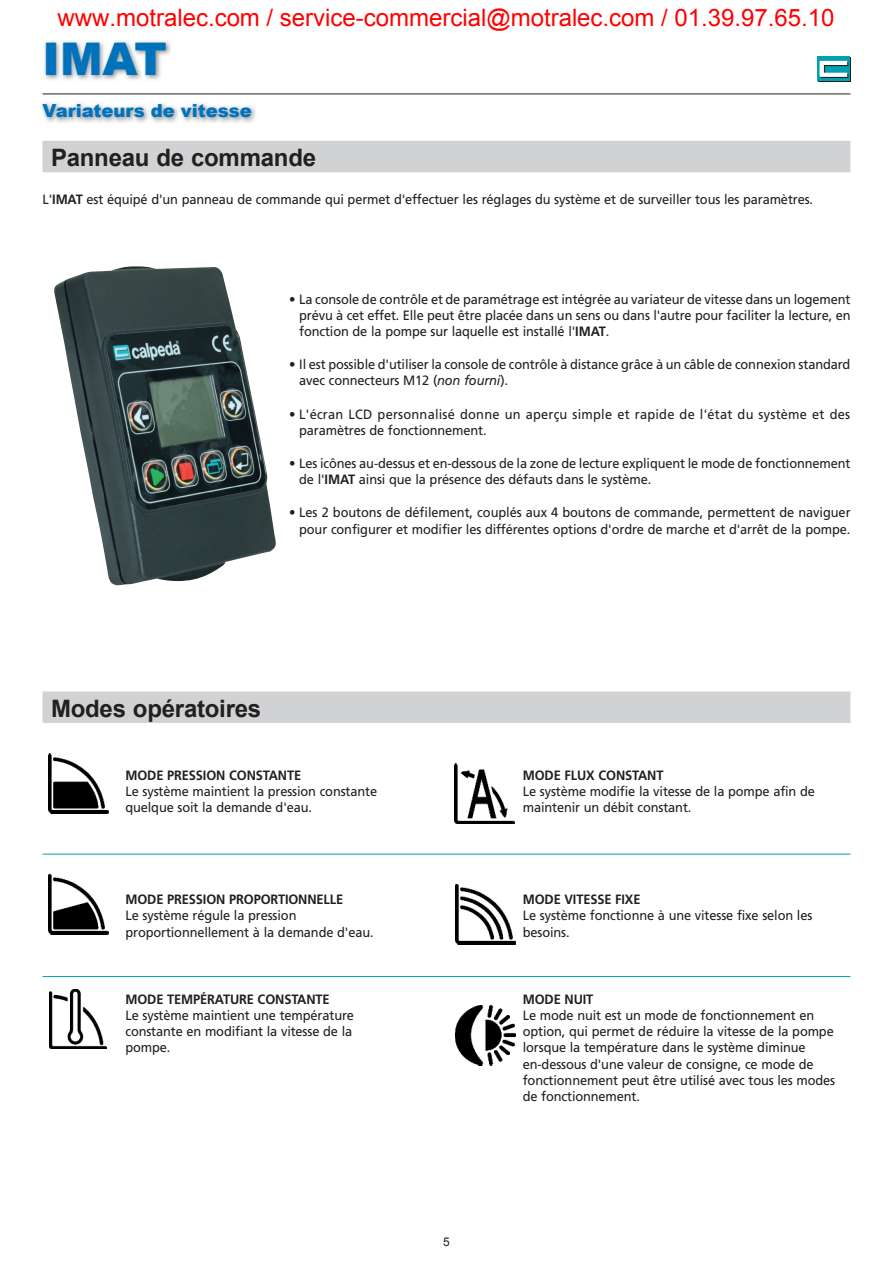
<style>
.page{position:relative;width:893px;height:1263px;background:#fff}
.page>*{position:absolute;margin:0;border:0;box-sizing:border-box;transform-origin:0 0}
.t1{font:900 45px "Arial";color:#0072bc}
.t2{font:24px "Arial";color:#f00}
.t3{font:700 24px "Arial";letter-spacing:-.01em;color:#231f20}
.t4{font:900 18px "Arial";color:#0072bc}
.t5{font:13.5px/16.2px "Frutiger";letter-spacing:-.01em;color:#231f20;scale:.95 1}
.t6{font:700 13.5px "Frutiger";letter-spacing:-.01em;color:#231f20;scale:.95 1}
.t7{font:13.5px/16.2px "Frutiger";letter-spacing:.02em;color:#231f20;scale:.95 1}
.t8{font:12px "Arial";color:#231f20}
.s1{font-weight:700}
.s2{font-style:italic}
</style>
<div class="page">
<svg style="left:818px;top:58px;width:32px;height:24px"></svg>
<div style="left:817px;top:57px;width:32px;height:24px;background:linear-gradient(to right,#00a0b0,#00a0b0)"></div>
<svg style="left:819px;top:61px;width:29px;height:17px"></svg>
<hr style="left:43px;top:94px;width:807px;height:1px;background:#231f20">
<img style="left:44px;top:41px;width:127px;height:39px">
<img style="left:42px;top:103px;width:214px;height:20px">
<div style="left:43px;top:141px;width:807px;height:31px;background:#d1d2d4"></div>
<img style="left:54px;top:266px;width:222px;height:319px">
<div style="left:43px;top:691px;width:807px;height:32px;background:#d1d2d4"></div>
<img style="left:48px;top:754px;width:60px;height:59px">
<img style="left:48px;top:874px;width:60px;height:60px">
<img style="left:49px;top:989px;width:57px;height:60px">
<img style="left:454px;top:764px;width:60px;height:59px">
<img style="left:456px;top:885px;width:59px;height:59px">
<img style="left:456px;top:1005px;width:59px;height:60px">
<hr style="left:43px;top:854px;width:807px;height:1px;background:#00a0b0">
<hr style="left:43px;top:976px;width:807px;height:1px;background:#00a0b0">
<h2 class="t2" style="left:58px;top:8px;width:778px">www.motralec.com / service-commercial@motralec.com / 01.39.97.65.10</h2>
<h1 class="t1" style="left:43px;top:26px;width:126px">IMAT</h1>
<h3 class="t4" style="left:43px;top:98px;width:211px">Variateurs de vitesse</h3>
<h2 class="t3" style="left:51px;top:142px;width:267px">Panneau de commande</h2>
<p class="t5" style="left:43px;top:191px;width:813px">L'<span class="s1">IMAT</span> est équipé d'un panneau de commande qui permet d'effectuer les réglages du système et de surveiller tous les paramètres.</p>
<p class="t5" style="left:299px;top:291px;width:582px;text-align:justify;text-indent:-10px">• La console de contrôle et de paramétrage est intégrée au variateur de vitesse dans un logement prévu à cet effet. Elle peut être placée dans un sens ou dans l'autre pour faciliter la lecture, en fonction de la pompe sur laquelle est installé l'<span class="s1">IMAT</span>.</p>
<p class="t5" style="left:299px;top:356px;width:582px;text-indent:-10px">• Il est possible d'utiliser la console de contrôle à distance grâce à un câble de connexion standard avec connecteurs M12 (<span class="s2">non fourni</span>).</p>
<p class="t7" style="left:299px;top:406px;width:581px;text-indent:-10px">• L'écran LCD personnalisé donne un aperçu simple et rapide de l'état du système et des paramètres de fonctionnement.</p>
<p class="t5" style="left:299px;top:455px;width:582px;text-indent:-10px">• Les icônes au-dessus et en-dessous de la zone de lecture expliquent le mode de fonctionnement de l'<span class="s1">IMAT</span> ainsi que la présence des défauts dans le système.</p>
<p class="t5" style="left:289px;top:505px;width:593px;text-align:right">• Les 2 boutons de défilement, couplés aux 4 boutons de commande, permettent de naviguer pour configurer et modifier les différentes options d'ordre de marche et d'arrêt de la pompe.</p>
<h2 class="t3" style="left:51px;top:692px;width:212px">Modes opératoires</h2>
<p class="t6" style="left:125px;top:767px;width:187px">MODE PRESSION CONSTANTE</p>
<p class="t5" style="left:125px;top:783px;width:266px">Le système maintient la pression constante quelque soit la demande d'eau.</p>
<p class="t6" style="left:125px;top:891px;width:231px">MODE PRESSION PROPORTIONNELLE</p>
<p class="t5" style="left:125px;top:907px;width:263px">Le système régule la pression proportionnellement à la demande d'eau.</p>
<p class="t6" style="left:125px;top:991px;width:217px">MODE TEMPÉRATURE CONSTANTE</p>
<p class="t5" style="left:125px;top:1007px;width:242px">Le système maintient une température constante en modifiant la vitesse de la pompe.</p>
<p class="t8" style="left:443px;top:1234px;width:8px">5</p>
<p class="t6" style="left:523px;top:767px;width:150px">MODE FLUX CONSTANT</p>
<p class="t5" style="left:523px;top:783px;width:309px">Le système modifie la vitesse de la pompe afin de maintenir un débit constant.</p>
<p class="t6" style="left:523px;top:891px;width:125px">MODE VITESSE FIXE</p>
<p class="t5" style="left:523px;top:907px;width:306px">Le système fonctionne à une vitesse fixe selon les besoins.</p>
<p class="t6" style="left:523px;top:991px;width:76px">MODE NUIT</p>
<p class="t5" style="left:523px;top:1007px;width:330px">Le mode nuit est un mode de fonctionnement en option, qui permet de réduire la vitesse de la pompe lorsque la température dans le système diminue en-dessous d'une valeur de consigne, ce mode de fonctionnement peut être utilisé avec tous les modes de fonctionnement.</p>
</div>
